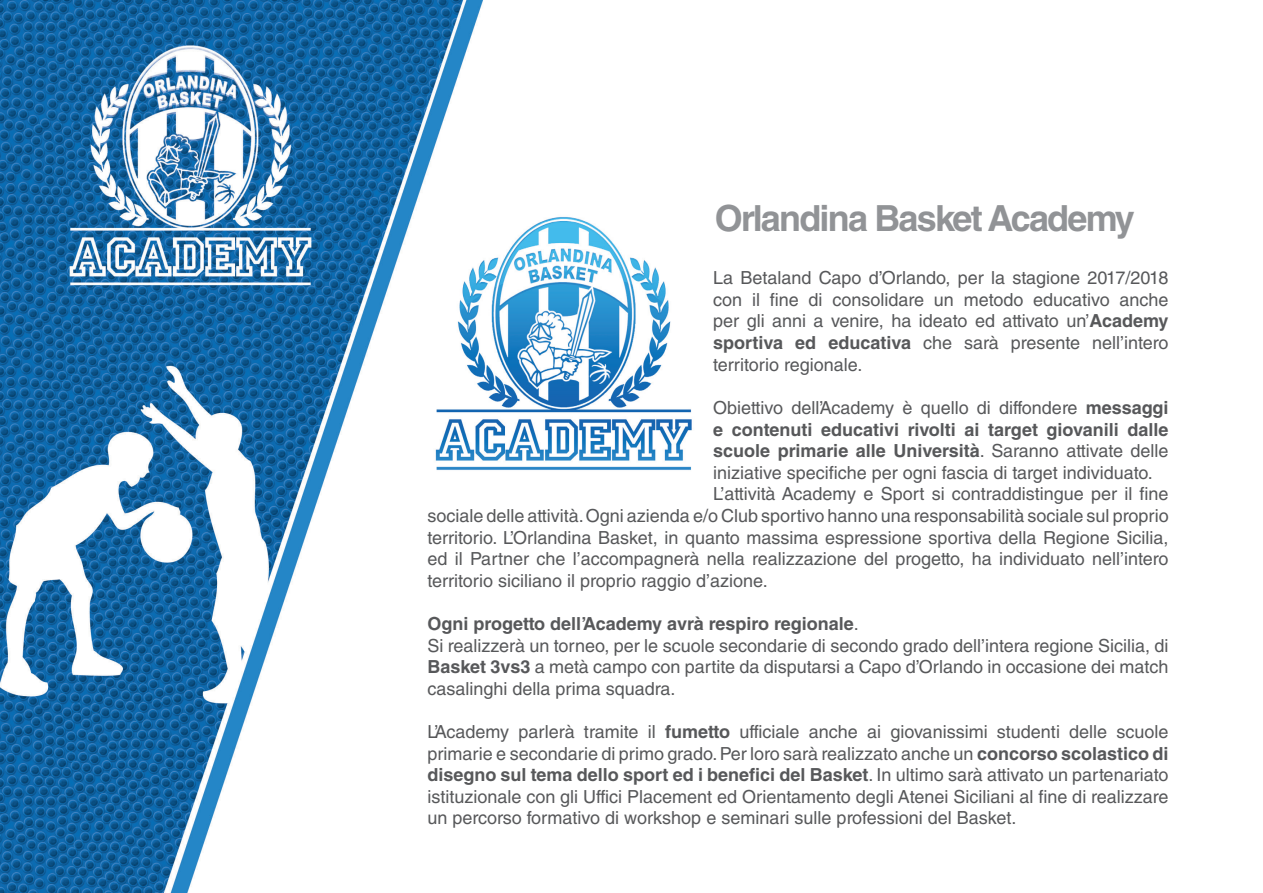
<style>
.page{position:relative;width:1263px;height:893px;background:#fff}
.page>*{position:absolute;margin:0;border:0;box-sizing:border-box;transform-origin:0 0}
.t1{font:700 36px "Helvetica LT Std";letter-spacing:-.05em;color:#919396}
.t2{font:18px/21.6px "Helvetica LT Std";color:#57585a;text-align:justify}
.t3{font:700 18px "Helvetica LT Std";color:#57585a}
.s1{font-weight:700}
.s2{font-weight:400}
</style>
<div class="page">
<img style="left:0;top:0;width:483px;height:893px">
<img style="left:427px;top:205px;width:265px;height:283px">
<p class="t1" style="left:715px;top:196px;width:421px">Orlandina Basket Academy</p>
<p class="t2" style="left:713px;top:267px;width:457px">La Betaland Capo d’Orlando, per la stagione 2017/2018 con il fine di consolidare un metodo educativo anche per gli anni a venire, ha ideato ed attivato un’<span class="s1">Academy sportiva ed educativa</span> che sarà presente nell’intero territorio regionale.</p>
<p class="t2" style="left:713px;top:397px;width:457px">Obiettivo dell’Academy è quello di diffondere <span class="s1">messaggi e contenuti educativi rivolti ai target giovanili dalle scuole primarie alle Università</span>. Saranno attivate delle iniziative specifiche per ogni fascia di target individuato.</p>
<p class="t2" style="left:427px;top:483px;width:743px;text-indent:286px">L’attività Academy e Sport si contraddistingue per il fine sociale delle attività. Ogni azienda e/o Club sportivo hanno una responsabilità sociale sul proprio territorio. L’Orlandina Basket, in quanto massima espressione sportiva della Regione Sicilia, ed il Partner che l’accompagnerà nella realizzazione del progetto, ha individuato nell’intero territorio siciliano il proprio raggio d’azione.</p>
<p class="t3" style="left:427px;top:613px;width:433px">Ogni progetto dell’Academy avrà respiro regionale<span class="s2">.</span></p>
<p class="t2" style="left:427px;top:634px;width:743px">Si realizzerà un torneo, per le scuole secondarie di secondo grado dell’intera regione Sicilia, di <span class="s1">Basket 3vs3</span> a metà campo con partite da disputarsi a Capo d’Orlando in occasione dei match casalinghi della prima squadra.</p>
<p class="t2" style="left:427px;top:721px;width:743px">L’Academy parlerà tramite il <span class="s1">fumetto</span> ufficiale anche ai giovanissimi studenti delle scuole primarie e secondarie di primo grado. Per loro sarà realizzato anche un <span class="s1">concorso scolastico di disegno sul tema dello sport ed i benefici del Basket</span>. In ultimo sarà attivato un partenariato istituzionale con gli Uffici Placement ed Orientamento degli Atenei Siciliani al fine di realizzare un percorso formativo di workshop e seminari sulle professioni del Basket.</p>
</div>
